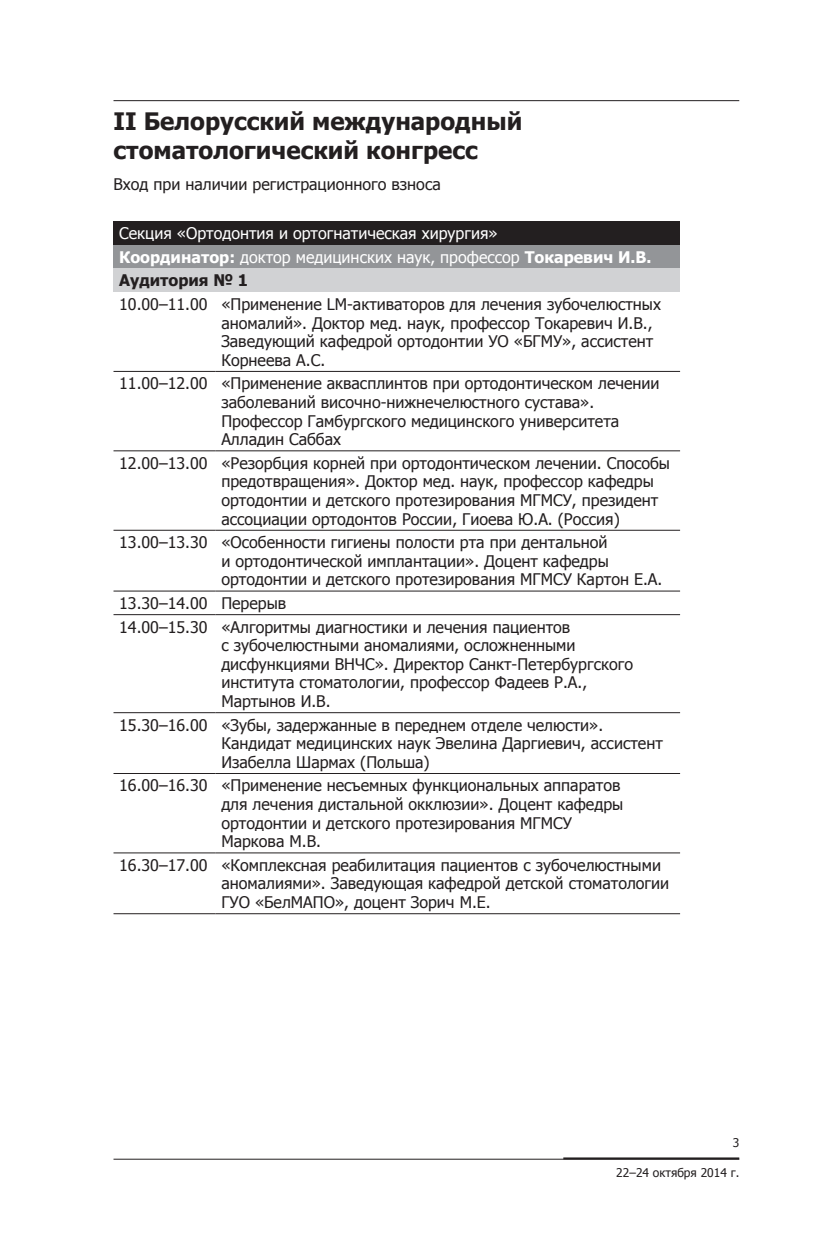
<style>
.page{position:relative;width:823px;height:1248px;background:#fff}
.page>*{position:absolute;margin:0;border:0;box-sizing:border-box;transform-origin:0 0}
.t1{font:700 24px/28.8px "Tahoma";color:#231f20}
.t2{font:16px/18.6px "Tahoma";color:#231f20}
.t3{font:16px/23.6px "Tahoma";color:#fff}
.t4{font:12px "Tahoma";color:#231f20}
.s1{font-weight:700}
.s2{font-weight:700;color:#231f20}
</style>
<div class="page">
<hr style="left:563px;top:1157px;width:175px;height:2px;background:#231f20">
<hr style="left:113px;top:1158px;width:625px;height:1px;background:#231f20">
<hr style="left:113px;top:100px;width:625px;height:1px;background:#231f20">
<div style="left:113px;top:221px;width:566px;height:24px;background:#231f20"></div>
<div style="left:113px;top:245px;width:566px;height:23px;background:#939598"></div>
<div style="left:113px;top:268px;width:566px;height:24px;background:#d1d2d4"></div>
<hr style="left:113px;top:371px;width:102px;height:1px;background:#231f20">
<hr style="left:215px;top:371px;width:464px;height:1px;background:#231f20">
<hr style="left:113px;top:450px;width:102px;height:1px;background:#231f20">
<hr style="left:215px;top:450px;width:464px;height:1px;background:#231f20">
<hr style="left:113px;top:530px;width:102px;height:1px;background:#231f20">
<hr style="left:215px;top:530px;width:464px;height:1px;background:#231f20">
<hr style="left:113px;top:590px;width:102px;height:1px;background:#231f20">
<hr style="left:215px;top:590px;width:464px;height:1px;background:#231f20">
<hr style="left:113px;top:614px;width:102px;height:1px;background:#231f20">
<hr style="left:215px;top:614px;width:464px;height:1px;background:#231f20">
<hr style="left:113px;top:712px;width:102px;height:1px;background:#231f20">
<hr style="left:215px;top:712px;width:464px;height:1px;background:#231f20">
<hr style="left:113px;top:773px;width:102px;height:1px;background:#231f20">
<hr style="left:215px;top:773px;width:464px;height:1px;background:#231f20">
<hr style="left:113px;top:852px;width:102px;height:1px;background:#231f20">
<hr style="left:215px;top:852px;width:464px;height:1px;background:#231f20">
<hr style="left:113px;top:913px;width:102px;height:1px;background:#231f20">
<hr style="left:215px;top:913px;width:464px;height:1px;background:#231f20">
<h1 class="t1" style="left:113px;top:106px;width:410px">II Белорусский международный стоматологический конгресс</h1>
<p class="t2" style="left:113px;top:174px;width:328px">Вход при наличии регистрационного взноса</p>
<p class="t3" style="left:119px;top:221px;width:533px">Секция «Ортодонтия и ортогнатическая хирургия»<br><span class="s1">Координатор:</span> доктор медицинских наук, профессор <span class="s1">Токаревич И.В.<br></span><span class="s2">Аудитория № 1</span></p>
<p class="t2" style="left:221px;top:294px;width:441px;text-indent:-102px">10.00–11.00 «Применение LM-активаторов для лечения зубочелюстных аномалий». Доктор мед. наук, профессор Токаревич И.В., Заведующий кафедрой ортодонтии УО «БГМУ», ассистент Корнеева А.С.</p>
<p class="t2" style="left:221px;top:373px;width:439px;text-indent:-102px">11.00–12.00 «Применение аквасплинтов при ортодонтическом лечении заболеваний височно-нижнечелюстного сустава».<br>Профессор Гамбургского медицинского университета Алладин Саббах</p>
<p class="t2" style="left:221px;top:453px;width:450px;text-indent:-102px">12.00–13.00 «Резорбция корней при ортодонтическом лечении. Способы предотвращения». Доктор мед. наук, профессор кафедры ортодонтии и детского протезирования МГМСУ, президент ассоциации ортодонтов России, Гиоева Ю.А. (Россия)</p>
<p class="t2" style="left:221px;top:532px;width:442px;text-indent:-102px">13.00–13.30 «Особенности гигиены полости рта при дентальной<br>и ортодонтической имплантации». Доцент кафедры ортодонтии и детского протезирования МГМСУ Картон Е.А.</p>
<p class="t2" style="left:119px;top:590px;width:452px;line-height:23.6px">13.30–14.00 Перерыв<br>14.00–15.30 «Алгоритмы диагностики и лечения пациентов</p>
<p class="t2" style="left:221px;top:635px;width:413px">с зубочелюстными аномалиями, осложненными дисфункциями ВНЧС». Директор Санкт-Петербургского института стоматологии, профессор Фадеев Р.А., Мартынов И.В.</p>
<p class="t2" style="left:221px;top:714px;width:442px;text-indent:-102px">15.30–16.00 «Зубы, задержанные в переднем отделе челюсти».<br>Кандидат медицинских наук Эвелина Даргиевич, ассистент<br>Изабелла Шармах (Польша)</p>
<p class="t2" style="left:221px;top:775px;width:403px;text-indent:-102px">16.00–16.30 «Применение несъемных функциональных аппаратов для лечения дистальной окклюзии». Доцент кафедры ортодонтии и детского протезирования МГМСУ Маркова М.В.</p>
<p class="t2" style="left:221px;top:854px;width:449px;text-indent:-102px">16.30–17.00 «Комплексная реабилитация пациентов с зубочелюстными аномалиями». Заведующая кафедрой детской стоматологии<br>ГУО «БелМАПО», доцент Зорич М.Е.</p>
<p class="t4" style="left:616px;top:1164px;width:124px">22–24 октября 2014 г.</p>
</div>
